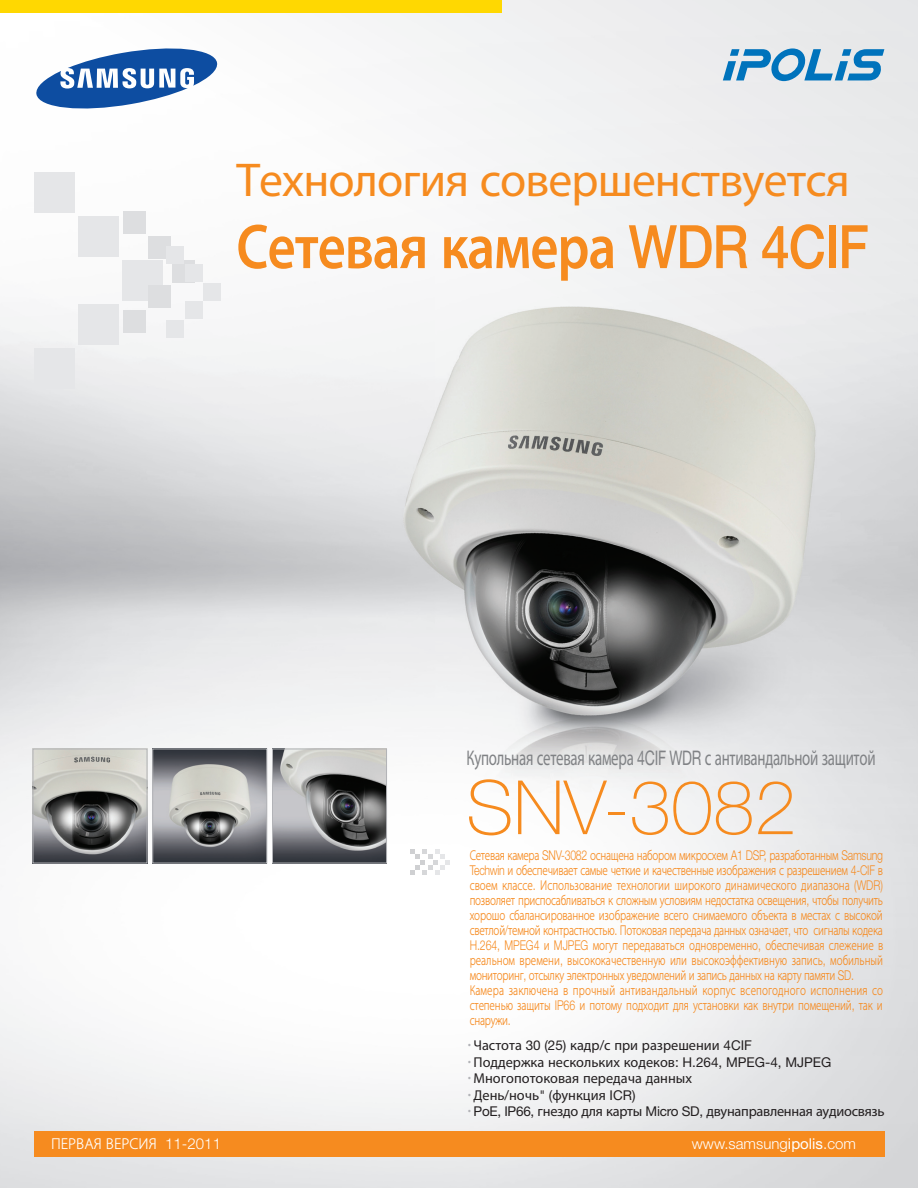
<style>
.page{position:relative;width:918px;height:1188px;background:#fff}
.page>*{position:absolute;margin:0;border:0;box-sizing:border-box;transform-origin:0 0}
.t1{font:75px "Helvetica Neue Thin si";color:#f68b1f}
.t2{font:60px "Helvetica Neue Medium si";letter-spacing:-.02em;color:#f68b1f;scale:.86 1}
.t3{font:45px "Helvetica Neue Roman si";letter-spacing:-.02em;color:#f68b1f}
.t4{font:20.1px "Helvetica Neue Roman si";letter-spacing:-.02em;color:#808285;scale:.7 1}
.t5{font:15px "Helvetica Neue Light si";color:#fff}
.t6{font:13.5px/15px "Helvetica Neue Light si";letter-spacing:-.015em;color:#f68b21;scale:.78 1}
.t7{font:13.5px "Helvetica Neue Roman si";color:#231f20}
.t8{font:13.5px "Helvetica Neue Roman si";letter-spacing:-.02em;color:#231f20}
.s1{font-family:"Samsung Imagination";color:#b2b3b7}
.s2{font-family:"Helvetica Neue Roman si"}
</style>
<div class="page">
<img style="left:0;top:0;width:918px;height:1188px">
<div style="left:34px;top:172px;width:41px;height:41px;background:#e5e6e8"></div>
<div style="left:78px;top:216px;width:41px;height:41px;background:#e5e6e8"></div>
<div style="left:122px;top:260px;width:41px;height:41px;background:#e5e6e8"></div>
<div style="left:78px;top:304px;width:41px;height:41px;background:#e5e6e8"></div>
<div style="left:34px;top:348px;width:41px;height:41px;background:#e5e6e8"></div>
<div style="left:123px;top:211px;width:23px;height:23px;background:#dddee0"></div>
<div style="left:148px;top:236px;width:23px;height:23px;background:#dddee0"></div>
<div style="left:172px;top:260px;width:23px;height:23px;background:#dddee0"></div>
<div style="left:148px;top:285px;width:23px;height:23px;background:#dddee0"></div>
<div style="left:123px;top:310px;width:23px;height:23px;background:#dddee0"></div>
<div style="left:167px;top:246px;width:17px;height:17px;background:#e5e6e8"></div>
<div style="left:185px;top:265px;width:17px;height:17px;background:#e5e6e8"></div>
<div style="left:204px;top:283px;width:17px;height:17px;background:#e5e6e8"></div>
<div style="left:185px;top:302px;width:17px;height:17px;background:#e5e6e8"></div>
<div style="left:167px;top:320px;width:17px;height:17px;background:#e5e6e8"></div>
<div style="left:34px;top:1131px;width:850px;height:26px;background:#f68b1f"></div>
<div style="left:0;top:0;width:502px;height:13px;background:#ffd801"></div>
<svg style="left:35px;top:44px;width:183px;height:69px"></svg>
<svg style="left:723px;top:48px;width:161px;height:33px;background:#7fb4d5"></svg>
<img style="left:154px;top:751px;width:111px;height:110px">
<div style="left:152px;top:749px;width:115px;height:114px;border:1px solid #b2b3b7"></div>
<img style="left:35px;top:751px;width:110px;height:110px">
<div style="left:33px;top:749px;width:114px;height:114px;border:1px solid #b2b3b7"></div>
<img style="left:274px;top:751px;width:111px;height:110px">
<div style="left:272px;top:749px;width:115px;height:114px;border:1px solid #b2b3b7"></div>
<svg style="left:410px;top:850px;width:40px;height:24px"></svg>
<h3 class="t3" style="left:236px;top:153px;width:615px">Технология совершенствуется</h3>
<h2 class="t2" style="left:236px;top:211px;width:737px">Сетевая камера WDR 4CIF</h2>
<h3 class="t4" style="left:467px;top:746px;width:586px">Купольная сетевая камера 4CIF WDR с антивандальной защитой</h3>
<h1 class="t1" style="left:466px;top:765px;width:332px">SNV-3082</h1>
<p class="t6" style="left:470px;top:849px;width:532px">Сетевая камера SNV-3082 оснащена набором микросхем A1 DSP, разработанным Samsung Techwin и обеспечивает самые четкие и качественные изображения с разрешением 4-CIF в своем классе. Использование технологии широкого динамического диапазона (WDR) позволяет приспосабливаться к сложным условиям недостатка освещения, чтобы получить хорошо сбалансированное изображение всего снимаемого объекта в местах с высокой светлой/темной контрастностью. Потоковая передача данных означает, что сигналы кодека H.264, MPEG4 и MJPEG могут передаваться одновременно, обеспечивая слежение в реальном времени, высококачественную или высокоэффективную запись, мобильный мониторинг, отсылку электронных уведомлений и запись данных на карту памяти SD.<br>Камера заключена в прочный антивандальный корпус всепогодного исполнения со степенью защиты IP66 и потому подходит для установки как внутри помещений, так и снаружи.</p>
<p class="t7" style="left:468px;top:1037px;width:286px"><span class="s1">•</span> Частота 30 (25) кадр/с при разрешении 4CIF</p>
<p class="t7" style="left:468px;top:1054px;width:365px"><span class="s1">•</span> Поддержка нескольких кодеков: H.264, MPEG-4, MJPEG</p>
<p class="t7" style="left:468px;top:1070px;width:226px"><span class="s1">•</span> Многопотоковая передача данных</p>
<p class="t7" style="left:468px;top:1087px;width:169px"><span class="s1">•</span> День/ночь" (функция ICR)</p>
<p class="t8" style="left:468px;top:1103px;width:418px"><span class="s1">•</span> PoE, IP66, гнездо для карты Micro SD, двунаправленная аудиосвязь</p>
<p class="t5" style="left:51px;top:1134px;width:171px">ПЕРВАЯ ВЕРСИЯ 11-2011</p>
<p class="t5" style="left:692px;top:1134px;width:166px">www.samsung<span class="s2">ipolis</span>.com</p>
</div>
